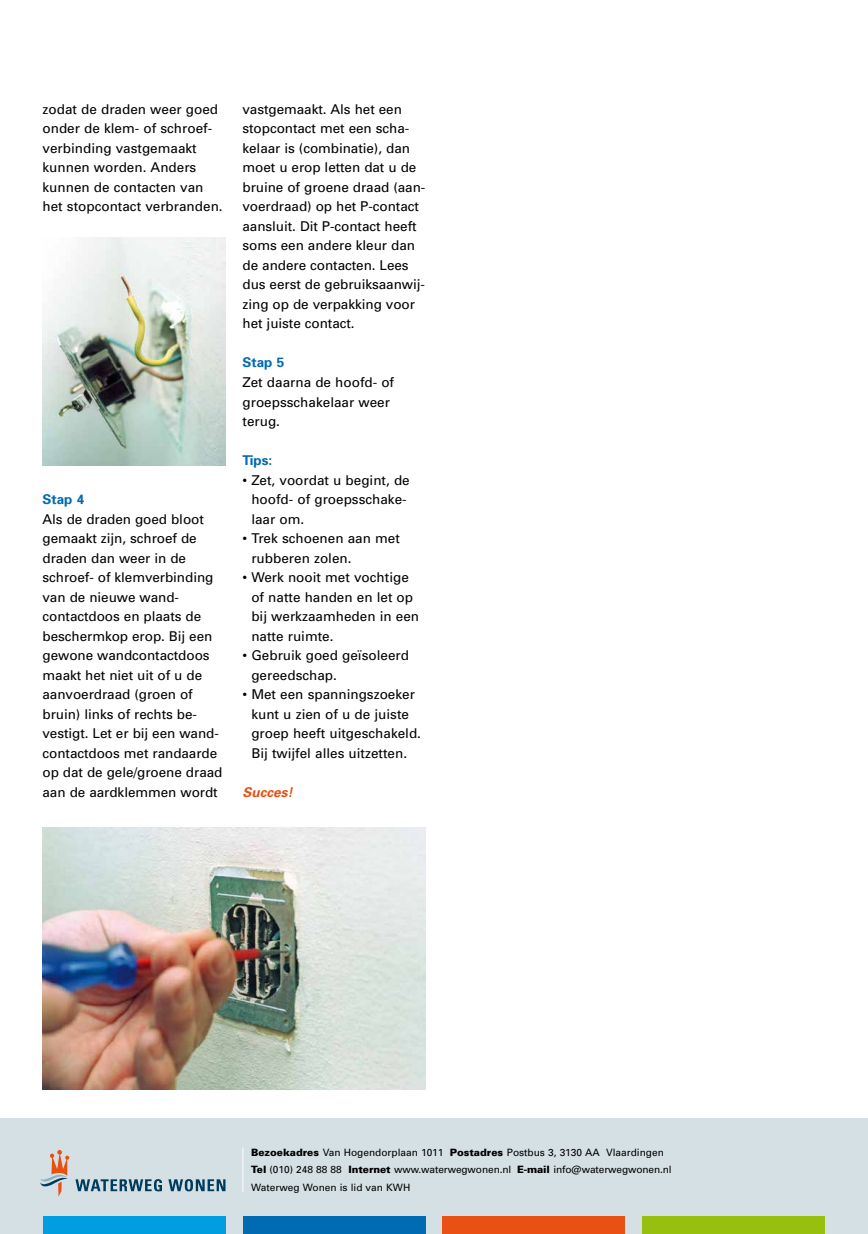
<style>
.page{position:relative;width:868px;height:1234px;background:#fff}
.page>*{position:absolute;margin:0;border:0;box-sizing:border-box;transform-origin:0 0}
.t1{font:13.5px/19.5px "Univers";letter-spacing:-.005em;color:#000}
.t2{font:700 13.5px "Univers";color:#006ab3}
.t3{font:italic 700 13.5px "Univers";color:#e85113}
.t4{font:10.05px/17.7px "Univers";color:#000}
.s1{font-weight:900}
</style>
<div class="page">
<img style="left:43px;top:827px;width:382px;height:262px">
<img style="left:43px;top:237px;width:182px;height:228px">
<div style="left:0;top:1118px;width:867px;height:115px;background:#d5e0e4"></div>
<div style="left:442px;top:1216px;width:183px;height:17px;background:#e85113"></div>
<div style="left:43px;top:1216px;width:182px;height:17px;background:#009ee0"></div>
<div style="left:242px;top:1216px;width:183px;height:17px;background:#006ab3"></div>
<div style="left:642px;top:1216px;width:183px;height:17px;background:#97bf0d"></div>
<svg style="left:75px;top:1179px;width:87px;height:12px"></svg>
<svg style="left:168px;top:1179px;width:57px;height:12px"></svg>
<svg style="left:40px;top:1150px;width:29px;height:46px"></svg>
<hr style="left:242px;top:1147px;width:1px;height:44px;background:#fff">
<p class="t1" style="left:43px;top:99px;width:182px">zodat de draden weer goed onder de klem- of schroef&shy;verbinding vastgemaakt kunnen worden. Anders kunnen de contacten van het stopcontact verbranden.</p>
<p class="t2" style="left:43px;top:490px;width:43px">Stap 4</p>
<p class="t1" style="left:43px;top:508px;width:181px">Als de draden goed bloot gemaakt zijn, schroef de draden dan weer in de schroef- of klemverbinding van de nieuwe wand&shy;contactdoos en plaats de beschermkop erop. Bij een gewone wandcontactdoos maakt het niet uit of u de aanvoerdraad (groen of bruin) links of rechts be&shy;vestigt. Let er bij een wand&shy;contactdoos met randaarde op dat de gele/groene draad aan de aardklemmen wordt</p>
<p class="t1" style="left:242px;top:99px;width:184px">vastgemaakt. Als het een stopcontact met een scha&shy;kelaar is (combinatie), dan moet u erop letten dat u de bruine of groene draad (aan&shy;voerdraad) op het P-contact aansluit. Dit P-contact heeft soms een andere kleur dan de andere contacten. Lees dus eerst de gebruiksaanwij&shy;zing op de verpakking voor het juiste contact.</p>
<p class="t2" style="left:242px;top:354px;width:43px">Stap 5</p>
<p class="t1" style="left:242px;top:372px;width:153px">Zet daarna de hoofd- of groepsschakelaar weer terug.</p>
<p class="t2" style="left:242px;top:451px;width:31px">Tips:</p>
<p class="t1" style="left:251px;top:469px;width:160px;text-indent:-9px">• Zet, voordat u begint, de hoofd- of groepsschake&shy;laar om.</p>
<p class="t1" style="left:251px;top:528px;width:150px;text-indent:-9px">• Trek schoenen aan met rubberen zolen.</p>
<p class="t1" style="left:251px;top:567px;width:169px;text-indent:-9px">• Werk nooit met vochtige of natte handen en let op bij werkzaamheden in een natte ruimte.</p>
<p class="t1" style="left:251px;top:645px;width:159px;text-indent:-9px">• Gebruik goed geïsoleerd gereedschap.</p>
<p class="t1" style="left:251px;top:684px;width:171px;text-indent:-9px">• Met een spanningszoeker kunt u zien of u de juiste groep heeft uitgeschakeld.<br>Bij twijfel alles uitzetten.</p>
<p class="t3" style="left:242px;top:783px;width:52px">Succes!</p>
<p class="t4" style="left:251px;top:1142px;width:422px"><span class="s1">Bezoekadres</span> Van Hogendorplaan 1011 <span class="s1">Postadres</span> Postbus 3, 3130 AA Vlaardingen<br><span class="s1">Tel</span> (010) 248 88 88 <span class="s1">Internet</span> www.waterwegwonen.nl <span class="s1">E-mail</span> info@waterwegwonen.nl<br>Waterweg Wonen is lid van KWH</p>
</div>
